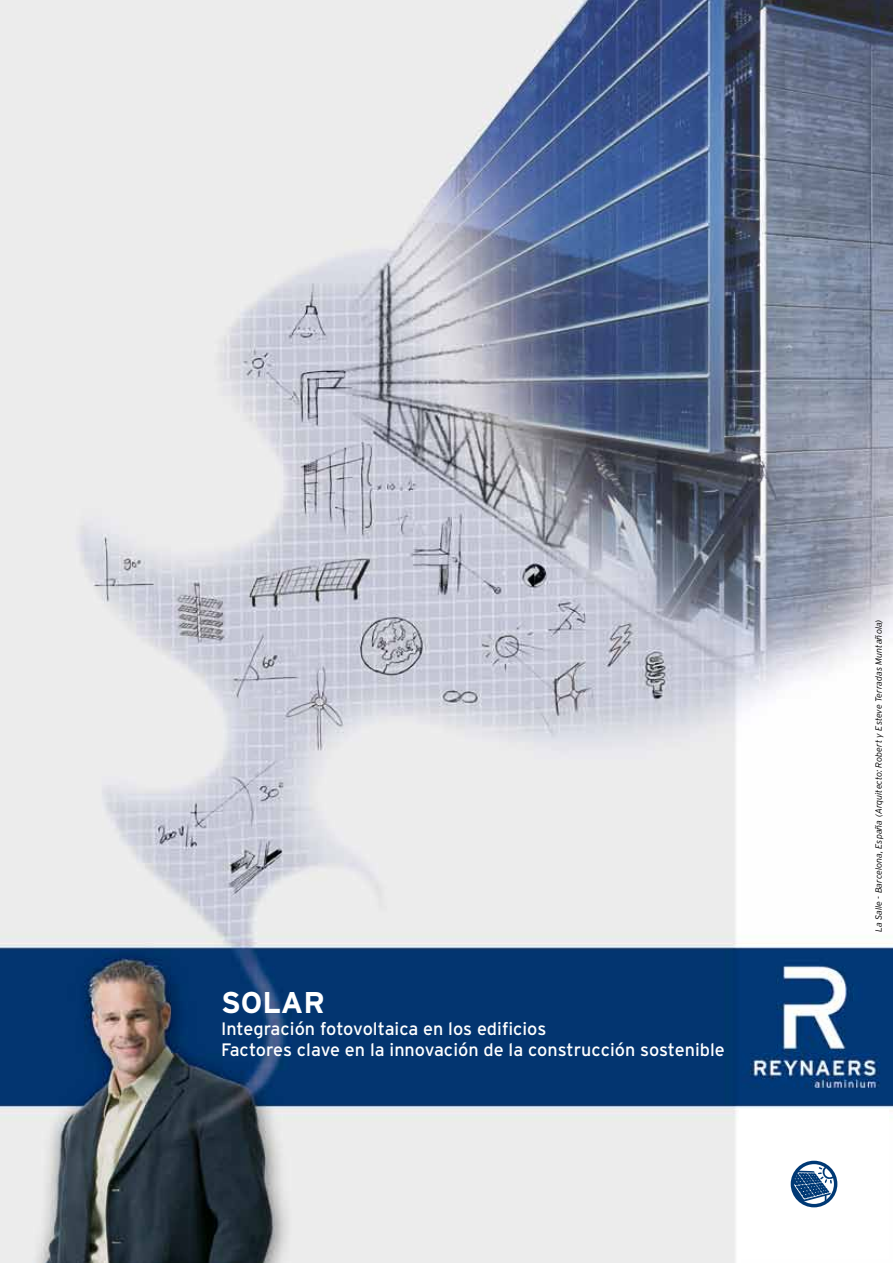
<style>
.page{position:relative;width:893px;height:1263px;background:#fff}
.page>*{position:absolute;margin:0;border:0;box-sizing:border-box;transform-origin:0 0}
.t1{font:700 30px "Interstate Rey";color:#fff}
.t2{font:18px/21.6px "Interstate Rey";color:#fff}
.t3{font:italic 300 9px "Interstate Rey";color:#000}
</style>
<div class="page">
<img style="left:0;top:0;width:893px;height:1263px">
<div style="left:739px;top:1109px;width:150px;height:150px;background:#fff"></div>
<svg style="left:791px;top:1161px;width:46px;height:46px"></svg>
<h1 class="t1" style="left:221px;top:984px;width:105px">SOLAR</h1>
<p class="t2" style="left:221px;top:1017px;width:505px">Integración fotovoltaica en los edificios<br>Factores clave en la innovación de la construcción sostenible</p>
<p class="t3" style="left:873px;top:932px;width:315px;rotate:-90deg">La Salle - Barcelona, España (Arquitecto: Robert y Esteve Terradas Muntañola)</p>
</div>
